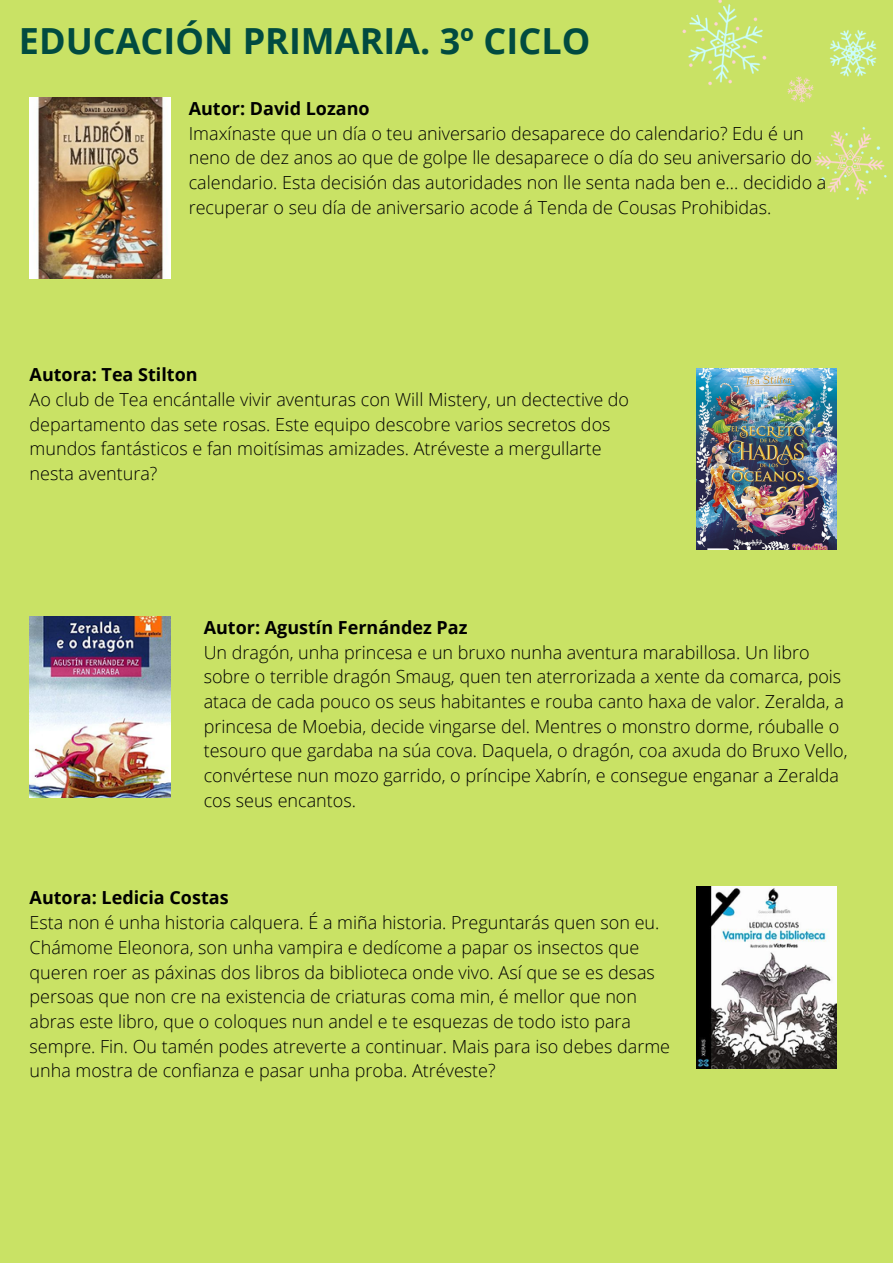
<style>
.page{position:relative;width:893px;height:1264px;background:#fff}
.page>*{position:absolute;margin:0;border:0;box-sizing:border-box;transform-origin:0 0}
.t1{font:700 36px "Open Sans";color:#014b40}
.t2{font:300 18px/24.8px "Open Sans";color:#000}
.t3{font:700 18px "Open Sans";color:#000}
</style>
<div class="page">
<div style="left:0;top:0;width:892px;height:1262px;background:#c9e265"></div>
<img style="left:30px;top:98px;width:140px;height:181px">
<img style="left:696px;top:368px;width:140px;height:181px">
<img style="left:30px;top:616px;width:140px;height:181px">
<img style="left:696px;top:887px;width:140px;height:181px">
<img style="left:683px;top:0;width:203px;height:199px">
<h1 class="t1" style="left:19px;top:15px;width:573px">EDUCACIÓN PRIMARIA. 3º CICLO</h1>
<p class="t3" style="left:189px;top:96px;width:182px">Autor: David Lozano</p>
<p class="t2" style="left:189px;top:120px;width:639px">Imaxínaste que un día o teu aniversario desaparece do calendario? Edu é un neno de dez anos ao que de golpe lle desaparece o día do seu aniversario do calendario. Esta decisión das autoridades non lle senta nada ben e... decidido a recuperar o seu día de aniversario acode á Tenda de Cousas Prohibidas.</p>
<p class="t3" style="left:30px;top:362px;width:169px">Autora: Tea Stilton</p>
<p class="t2" style="left:30px;top:386px;width:601px">Ao club de Tea encántalle vivir aventuras con Will Mistery, un dectective do departamento das sete rosas. Este equipo descobre varios secretos dos mundos fantásticos e fan moitísimas amizades. Atréveste a mergullarte nesta aventura?</p>
<p class="t3" style="left:204px;top:614px;width:265px">Autor: Agustín Fernández Paz</p>
<p class="t2" style="left:204px;top:639px;width:645px">Un dragón, unha princesa e un bruxo nunha aventura marabillosa. Un libro sobre o terrible dragón Smaug, quen ten aterrorizada a xente da comarca, pois ataca de cada pouco os seus habitantes e rouba canto haxa de valor. Zeralda, a princesa de Moebia, decide vingarse del. Mentres o monstro dorme, róuballe o tesouro que gardaba na súa cova. Daquela, o dragón, coa axuda do Bruxo Vello, convértese nun mozo garrido, o príncipe Xabrín, e consegue enganar a Zeralda cos seus encantos.</p>
<p class="t3" style="left:30px;top:885px;width:200px">Autora: Ledicia Costas</p>
<p class="t2" style="left:30px;top:909px;width:642px">Esta non é unha historia calquera. É a miña historia. Preguntarás quen son eu.<br>Chámome Eleonora, son unha vampira e dedícome a papar os insectos que queren roer as páxinas dos libros da biblioteca onde vivo. Así que se es desas persoas que non cre na existencia de criaturas coma min, é mellor que non abras este libro, que o coloques nun andel e te esquezas de todo isto para sempre. Fin. Ou tamén podes atreverte a continuar. Mais para iso debes darme unha mostra de confianza e pasar unha proba. Atréveste?</p>
</div>
